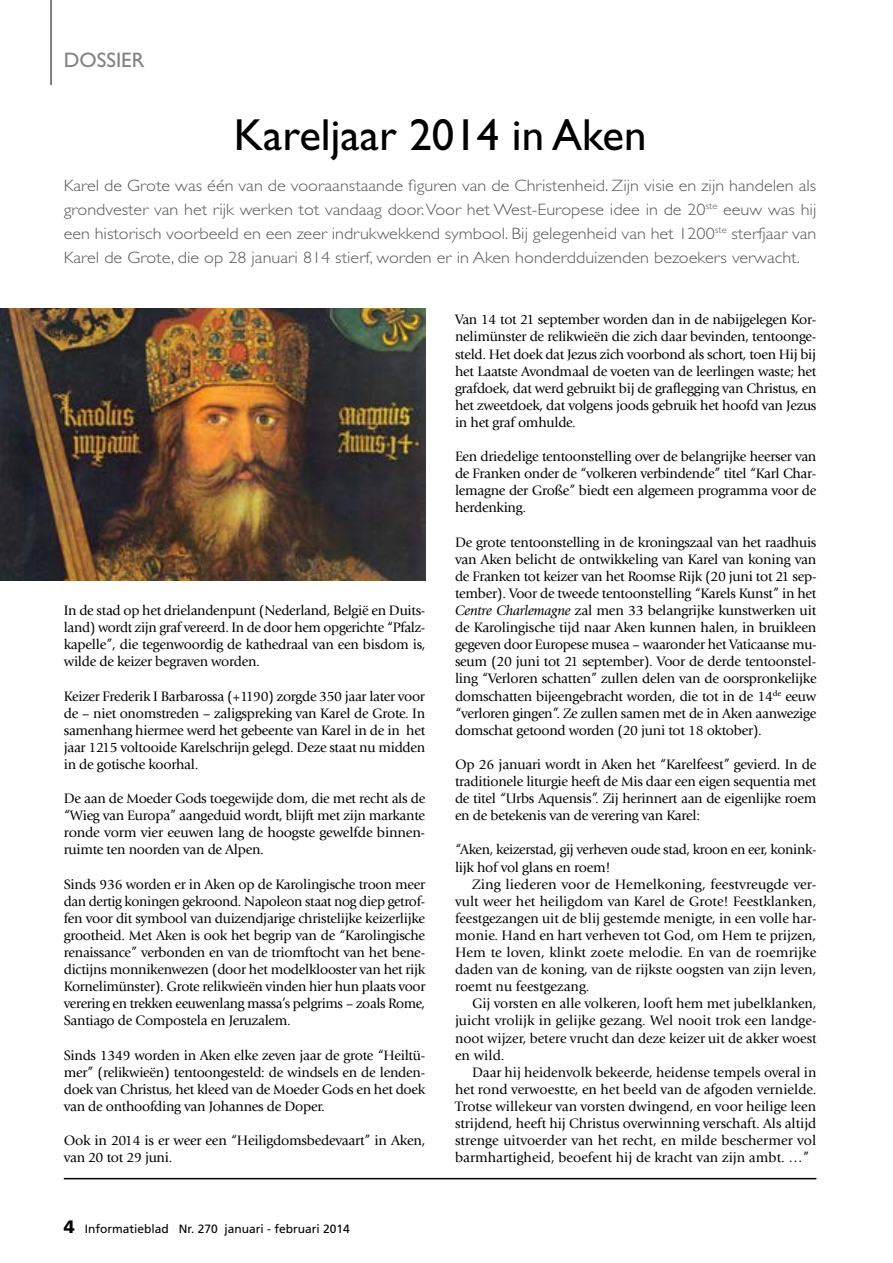
<style>
.page{position:relative;width:893px;height:1263px;background:#fff}
.page>*{position:absolute;margin:0;border:0;box-sizing:border-box;transform-origin:0 0}
.t1{font:45px "Gill Sans Std";color:#000}
.t2{font:21px "Gill Sans Std";color:#808285}
.t3{font:300 16.5px/24px "Gill Sans Std";color:#58595b;text-align:justify;scale:1.1 1}
.t4{font:14.25px/17.1px "Giovanni Std";letter-spacing:-.02em;color:#000;text-align:justify}
.t5{font:12px "Frutiger LT Std";color:#000}
.s1{font-weight:900;font-size:18px}
.s2{font-style:italic}
</style>
<div class="page">
<hr style="left:51px;top:0;width:1px;height:85px;background:#000">
<hr style="left:64px;top:1178px;width:752px;height:1px;background:#000">
<img style="left:0;top:308px;width:425px;height:273px">
<h2 class="t2" style="left:64px;top:48px;width:82px">DOSSIER</h2>
<h1 class="t1" style="left:234px;top:109px;width:414px">Kareljaar 2014 in Aken</h1>
<p class="t3" style="left:64px;top:173px;width:686px">Karel de Grote was één van de vooraanstaande figuren van de Christenheid. Zijn visie en zijn handelen als grondvester van het rijk werken tot vandaag door. Voor het West-Europese idee in de 20<sup>ste</sup> eeuw was hij een historisch voorbeeld en een zeer indrukwekkend symbool. Bij gelegenheid van het 1200<sup>ste</sup> sterfjaar van Karel de Grote, die op 28 januari 814 stierf, worden er in Aken honderdduizenden bezoekers verwacht.</p>
<p class="t4" style="left:64px;top:602px;width:363px">In de stad op het drielandenpunt (Nederland, België en Duits&shy;land) wordt zijn graf vereerd. In de door hem opgerichte “Pfalz&shy;kapelle”, die tegenwoordig de kathedraal van een bisdom is, wilde de keizer begraven worden.</p>
<p class="t4" style="left:64px;top:687px;width:363px">Keizer Frederik I Barbarossa (+1190) zorgde 350 jaar later voor de – niet onomstreden – zaligspreking van Karel de Grote. In samenhang hiermee werd het gebeente van Karel in de in het jaar 1215 voltooide Karelschrijn gelegd. Deze staat nu midden in de gotische koorhal.</p>
<p class="t4" style="left:64px;top:790px;width:363px">De aan de Moeder Gods toegewijde dom, die met recht als de “Wieg van Europa” aangeduid wordt, blijft met zijn markante ronde vorm vier eeuwen lang de hoogste gewelfde binnen&shy;ruimte ten noorden van de Alpen.</p>
<p class="t4" style="left:64px;top:875px;width:363px">Sinds 936 worden er in Aken op de Karolingische troon meer dan dertig koningen gekroond. Napoleon staat nog diep getrof&shy;fen voor dit symbool van duizendjarige christelijke keizerlijke grootheid. Met Aken is ook het begrip van de “Karolingische renaissance” verbonden en van de triomftocht van het bene&shy;dictijns monnikenwezen (door het modelklooster van het rijk Kornelimünster). Grote relikwieën vinden hier hun plaats voor verering en trekken eeuwenlang massa’s pelgrims – zoals Rome, Santiago de Compostela en Jeruzalem.</p>
<p class="t4" style="left:64px;top:1046px;width:363px">Sinds 1349 worden in Aken elke zeven jaar de grote “Heiltü&shy;mer” (relikwieën) tentoongesteld: de windsels en de lenden&shy;doek van Christus, het kleed van de Moeder Gods en het doek van de onthoofding van Johannes de Doper.</p>
<p class="t4" style="left:64px;top:1132px;width:363px">Ook in 2014 is er weer een “Heiligdomsbedevaart” in Aken, van 20 tot 29 juni.</p>
<p class="t5" style="left:64px;top:1221px;width:288px"><span class="s1">4</span> Informatieblad Nr. 270 januari - februari 2014</p>
<p class="t4" style="left:455px;top:311px;width:363px">Van 14 tot 21 september worden dan in de nabijgelegen Kor&shy;nelimünster de relikwieën die zich daar bevinden, tentoonge&shy;steld. Het doek dat Jezus zich voorbond als schort, toen Hij bij het Laatste Avondmaal de voeten van de leerlingen waste; het grafdoek, dat werd gebruikt bij de graflegging van Christus, en het zweetdoek, dat volgens joods gebruik het hoofd van Jezus in het graf omhulde.</p>
<p class="t4" style="left:455px;top:448px;width:363px">Een driedelige tentoonstelling over de belangrijke heerser van de Franken onder de “volkeren verbindende” titel “Karl Char&shy;lemagne der Große” biedt een algemeen programma voor de herdenking.</p>
<p class="t4" style="left:455px;top:533px;width:363px">De grote tentoonstelling in de kroningszaal van het raadhuis van Aken belicht de ontwikkeling van Karel van koning van de Franken tot keizer van het Roomse Rijk (20 juni tot 21 sep&shy;tember). Voor de tweede tentoonstelling “Karels Kunst” in het <span class="s2">Centre Charlemagne</span> zal men 33 belangrijke kunstwerken uit de Karolingische tijd naar Aken kunnen halen, in bruikleen gegeven door Europese musea – waaronder het Vaticaanse mu&shy;seum (20 juni tot 21 september). Voor de derde tentoonstel&shy;ling “Verloren schatten” zullen delen van de oorspronkelijke domschatten bijeengebracht worden, die tot in de 14<sup>de</sup> eeuw “verloren gingen”. Ze zullen samen met de in Aken aanwezige domschat getoond worden (20 juni tot 18 oktober).</p>
<p class="t4" style="left:455px;top:756px;width:363px">Op 26 januari wordt in Aken het “Karelfeest” gevierd. In de traditionele liturgie heeft de Mis daar een eigen sequentia met de titel “Urbs Aquensis”. Zij herinnert aan de eigenlijke roem en de betekenis van de verering van Karel:</p>
<p class="t4" style="left:455px;top:841px;width:363px">“Aken, keizerstad, gij verheven oude stad, kroon en eer, konink&shy;lijk hof vol glans en roem!</p>
<p class="t4" style="left:455px;top:875px;width:363px;text-indent:17px">Zing liederen voor de Hemelkoning, feestvreugde ver&shy;vult weer het heiligdom van Karel de Grote! Feestklanken, feestgezangen uit de blij gestemde menigte, in een volle har&shy;monie. Hand en hart verheven tot God, om Hem te prijzen, Hem te loven, klinkt zoete melodie. En van de roemrijke daden van de koning, van de rijkste oogsten van zijn leven, roemt nu feestgezang.</p>
<p class="t4" style="left:455px;top:995px;width:363px;text-indent:17px">Gij vorsten en alle volkeren, looft hem met jubelklanken, juicht vrolijk in gelijke gezang. Wel nooit trok een landge&shy;noot wijzer, betere vrucht dan deze keizer uit de akker woest en wild.</p>
<p class="t4" style="left:455px;top:1064px;width:363px;text-indent:17px">Daar hij heidenvolk bekeerde, heidense tempels overal in het rond verwoestte, en het beeld van de afgoden vernielde.<br>Trotse willekeur van vorsten dwingend, en voor heilige leen strijdend, heeft hij Christus overwinning verschaft. Als altijd strenge uitvoerder van het recht, en milde beschermer vol barmhartigheid, beoefent hij de kracht van zijn ambt. …”</p>
</div>
